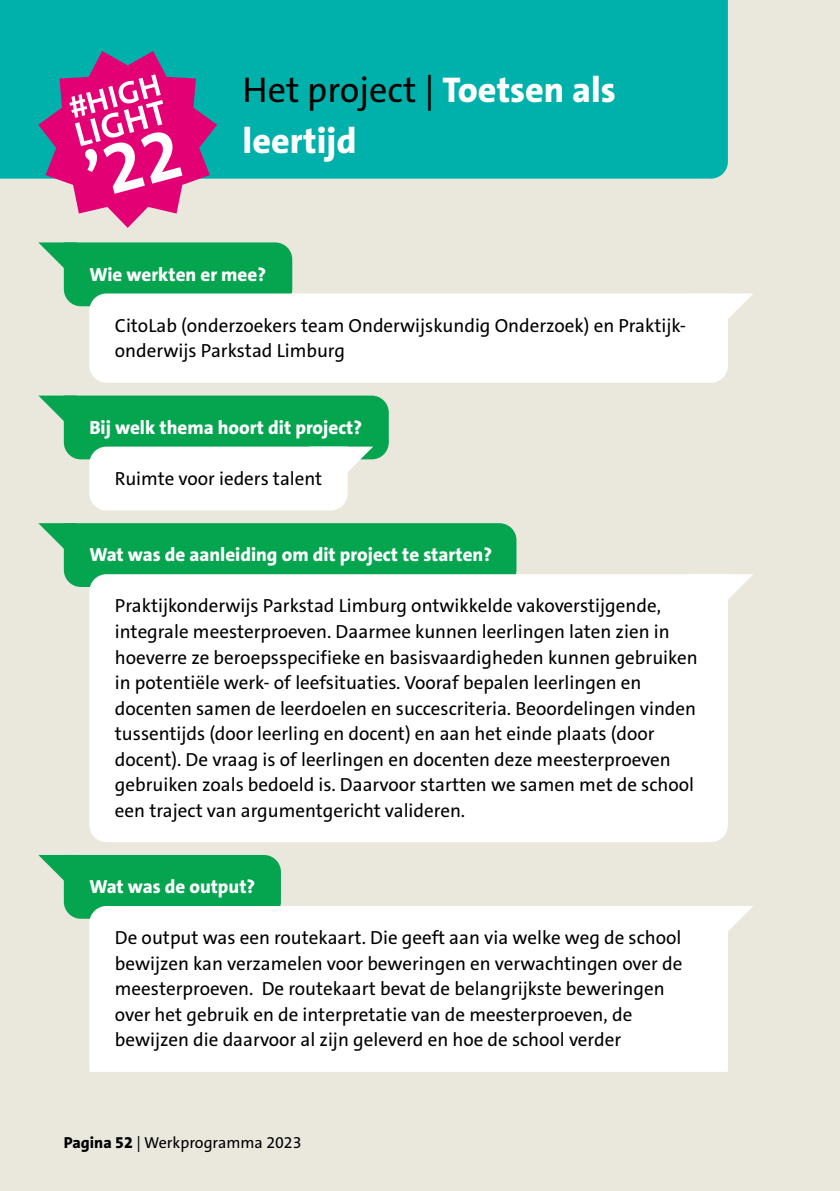
<style>
.page{position:relative;width:840px;height:1191px;background:#fff}
.page>*{position:absolute;margin:0;border:0;box-sizing:border-box;transform-origin:0 0}
.t1{font:800 36px/51px "The Sans Cito";color:#fff}
.t2{font:19px/25.6px "The Sans Cito";color:#000}
.t3{font:800 19px "The Sans Cito";color:#fff}
.t4{font:16px "The Sans Cito";color:#000}
.s1{font-weight:400;color:#000}
.s2{font-weight:800}
</style>
<div class="page">
<div style="left:0;top:0;width:839px;height:1191px;background:#eae7dd"></div>
<div style="left:0;top:0;width:727px;height:179px;background:#00b0aa"></div>
<div style="left:89px;top:293px;width:638px;height:90px;background:#fff"></div>
<div style="left:89px;top:574px;width:638px;height:268px;background:#fff"></div>
<svg style="left:38px;top:242px;width:254px;height:64px;background:#40b878"></svg>
<svg style="left:38px;top:523px;width:478px;height:64px;background:#3cb875"></svg>
<svg style="left:689px;top:293px;width:64px;height:64px"></svg>
<svg style="left:689px;top:574px;width:64px;height:64px"></svg>
<svg style="left:38px;top:855px;width:243px;height:63px;background:#1eac5f"></svg>
<svg style="left:727px;top:906px;width:26px;height:63px"></svg>
<svg style="left:38px;top:395px;width:350px;height:115px"></svg>
<div style="left:89px;top:906px;width:638px;height:165px;background:#fff"></div>
<svg style="left:38px;top:51px;width:179px;height:177px"></svg>
<h1 class="t1" style="left:242px;top:65px;width:374px"><span class="s1">Het project |</span> Toetsen als leertijd</h1>
<p class="t3" style="left:89px;top:262px;width:178px">Wie werkten er mee?</p>
<p class="t2" style="left:115px;top:313px;width:570px">CitoLab (onderzoekers team Onderwijskundig Onderzoek) en Praktijk&shy;onderwijs Parkstad Limburg</p>
<p class="t3" style="left:89px;top:415px;width:274px">Bij welk thema hoort dit project?</p>
<p class="t2" style="left:115px;top:466px;width:209px">Ruimte voor ieders talent</p>
<p class="t3" style="left:89px;top:543px;width:404px">Wat was de aanleiding om dit project te starten?</p>
<p class="t2" style="left:115px;top:593px;width:584px">Praktijkonderwijs Parkstad Limburg ontwikkelde vakoverstijgende, integrale meesterproeven. Daarmee kunnen leerlingen laten zien in hoeverre ze beroepsspecifieke en basisvaardigheden kunnen gebruiken in potentiële werk- of leefsituaties. Vooraf bepalen leerlingen en docenten samen de leerdoelen en succescriteria. Beoordelingen vinden tussentijds (door leerling en docent) en aan het einde plaats (door docent). De vraag is of leerlingen en docenten deze meesterproeven gebruiken zoals bedoeld is. Daarvoor startten we samen met de school een traject van argumentgericht valideren.</p>
<p class="t3" style="left:89px;top:874px;width:167px">Wat was de output?</p>
<p class="t2" style="left:115px;top:925px;width:568px">De output was een routekaart. Die geeft aan via welke weg de school bewijzen kan verzamelen voor beweringen en verwachtingen over de meesterproeven. De routekaart bevat de belangrijkste beweringen over het gebruik en de interpretatie van de meesterproeven, de bewijzen die daarvoor al zijn geleverd en hoe de school verder</p>
<p class="t4" style="left:64px;top:1132px;width:239px"><span class="s2">Pagina 52</span> | Werkprogramma 2023</p>
</div>
